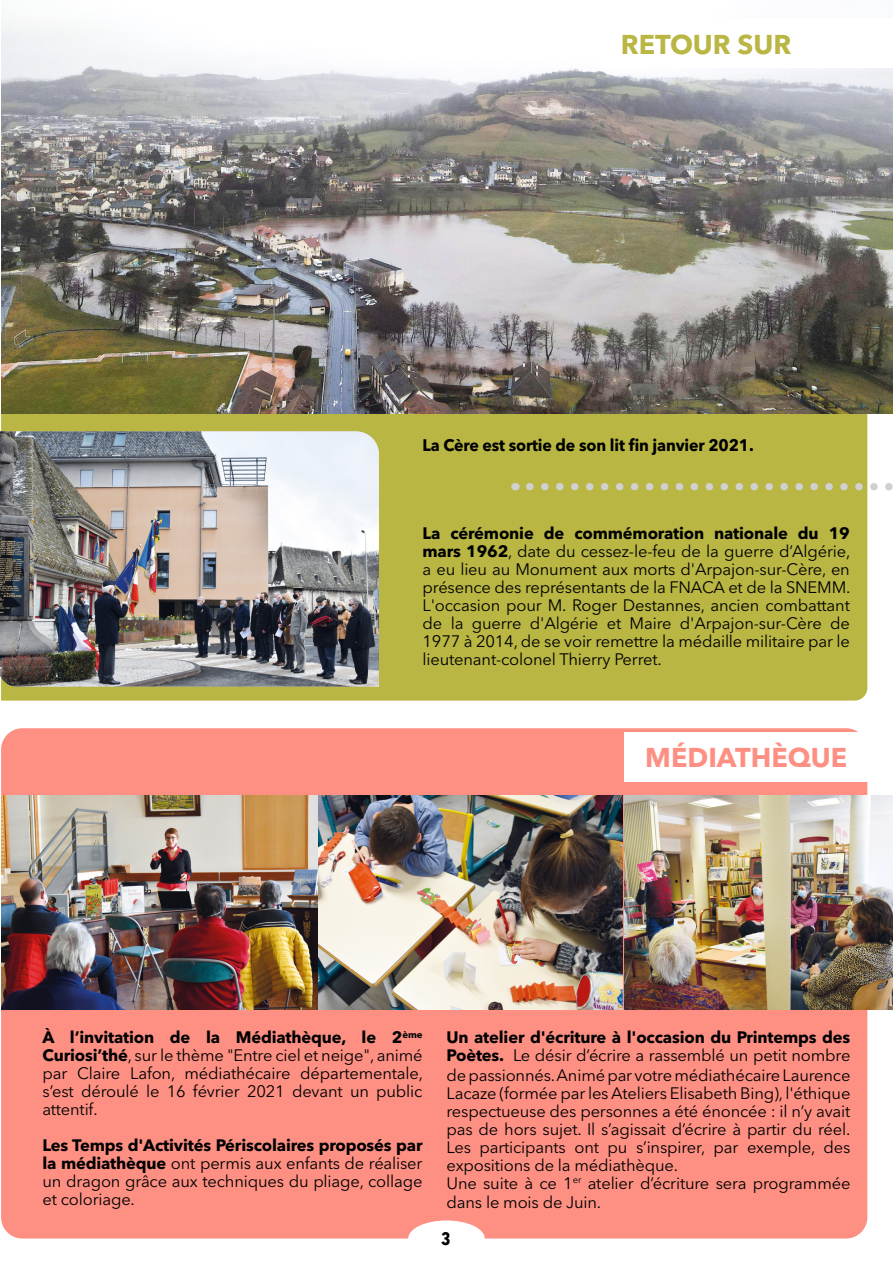
<style>
.page{position:relative;width:893px;height:1263px;background:#fff}
.page>*{position:absolute;margin:0;border:0;box-sizing:border-box;transform-origin:0 0}
.t1{font:700 27px "Avenir Next LT Pro";color:#fe9083}
.t2{font:700 27px "Avenir Next LT Pro";color:#b9b643}
.t3{font:700 condensed 18px "Avenir Next LT Pro";color:#000}
.t4{font:700 16.65px "Avenir Next LT Pro";letter-spacing:-.01em;color:#000;scale:.96 1}
.t5{font:16.5px/18px "Avenir Next LT Pro";letter-spacing:-.01em;color:#000;text-align:justify}
.t6{font:700 16.5px/18px "Avenir Next LT Pro";letter-spacing:-.01em;color:#000}
.s1{color:#fff}
.s2{font-weight:700}
.s3{font-weight:400}
</style>
<div class="page">
<div style="left:1px;top:414px;width:866px;height:287px;background:#b9b643"></div>
<img style="left:1px;top:17px;width:892px;height:397px">
<div style="left:600px;top:19px;width:293px;height:49px;background:#fff"></div>
<div style="left:1px;top:728px;width:866px;height:510px;background:#fe9083;border-radius:21px"></div>
<img style="left:0;top:431px;width:379px;height:255px">
<img style="left:1px;top:796px;width:318px;height:213px">
<svg style="left:530px;top:483px;width:363px;height:7px;background:#c4c383"></svg>
<div style="left:408px;top:1220px;width:77px;height:36px;background:#fff;border-radius:50%"></div>
<div style="left:624px;top:732px;width:269px;height:49px;background:#fff"></div>
<img style="left:319px;top:796px;width:304px;height:213px">
<img style="left:624px;top:796px;width:167px;height:213px">
<img style="left:791px;top:796px;width:102px;height:213px">
<h1 class="t2" style="left:621px;top:28px;width:190px">RETOUR SUR<span class="s1">R</span></h1>
<p class="t4" style="left:423px;top:435px;width:347px">La Cère est sortie de son lit fin janvier 2021.</p>
<p class="t5" style="left:423px;top:524px;width:429px"><span class="s2">La cérémonie de commémoration nationale du 19 mars 1962</span>, date du cessez-le-feu de la guerre d’Algérie, a eu lieu au Monument aux morts d'Arpajon-sur-Cère, en présence des représentants de la FNACA et de la SNEMM.<br>L'occasion pour M. Roger Destannes, ancien combattant de la guerre d'Algérie et Maire d'Arpajon-sur-Cère de 1977 à 2014, de se voir remettre la médaille militaire par le lieutenant-colonel Thierry Perret.</p>
<h1 class="t1" style="left:645px;top:741px;width:203px">MÉDIATHÈQUE</h1>
<p class="t5" style="left:43px;top:1028px;width:382px"><span class="s2">À l’invitation de la Médiathèque, le 2</span><sup>ème </sup><span class="s2">Curiosi’thé</span>, sur le thème "Entre ciel et neige", animé par Claire Lafon, médiathécaire départementale, s’est déroulé le 16 février 2021 devant un public attentif.</p>
<p class="t5" style="left:43px;top:1136px;width:382px"><span class="s2">Les Temps d'Activités Périscolaires proposés par la médiathèque</span> ont permis aux enfants de réaliser un dragon grâce aux techniques du pliage, collage et coloriage.</p>
<p class="t6" style="left:446px;top:1028px;width:405px">Un atelier d'écriture à l'occasion du Printemps des<br>Poètes. <span class="s3">Le désir d’écrire a rassemblé un petit nombre</span></p>
<p class="t5" style="left:446px;top:1066px;width:405px;text-align:left">de passionnés. Animé par votre médiathécaire Laurence Lacaze (formée par les Ateliers Elisabeth Bing), l'éthique respectueuse des personnes a été énoncée : il n’y avait pas de hors sujet. Il s’agissait d’écrire à partir du réel.<br>Les participants ont pu s’inspirer, par exemple, des expositions de la médiathèque.<br>Une suite à ce 1<sup>er</sup> atelier d’écriture sera programmée</p>
<p class="t5" style="left:446px;top:1193px;width:156px">dans le mois de Juin.</p>
<p class="t3" style="left:441px;top:1228px;width:11px">3</p>
</div>
